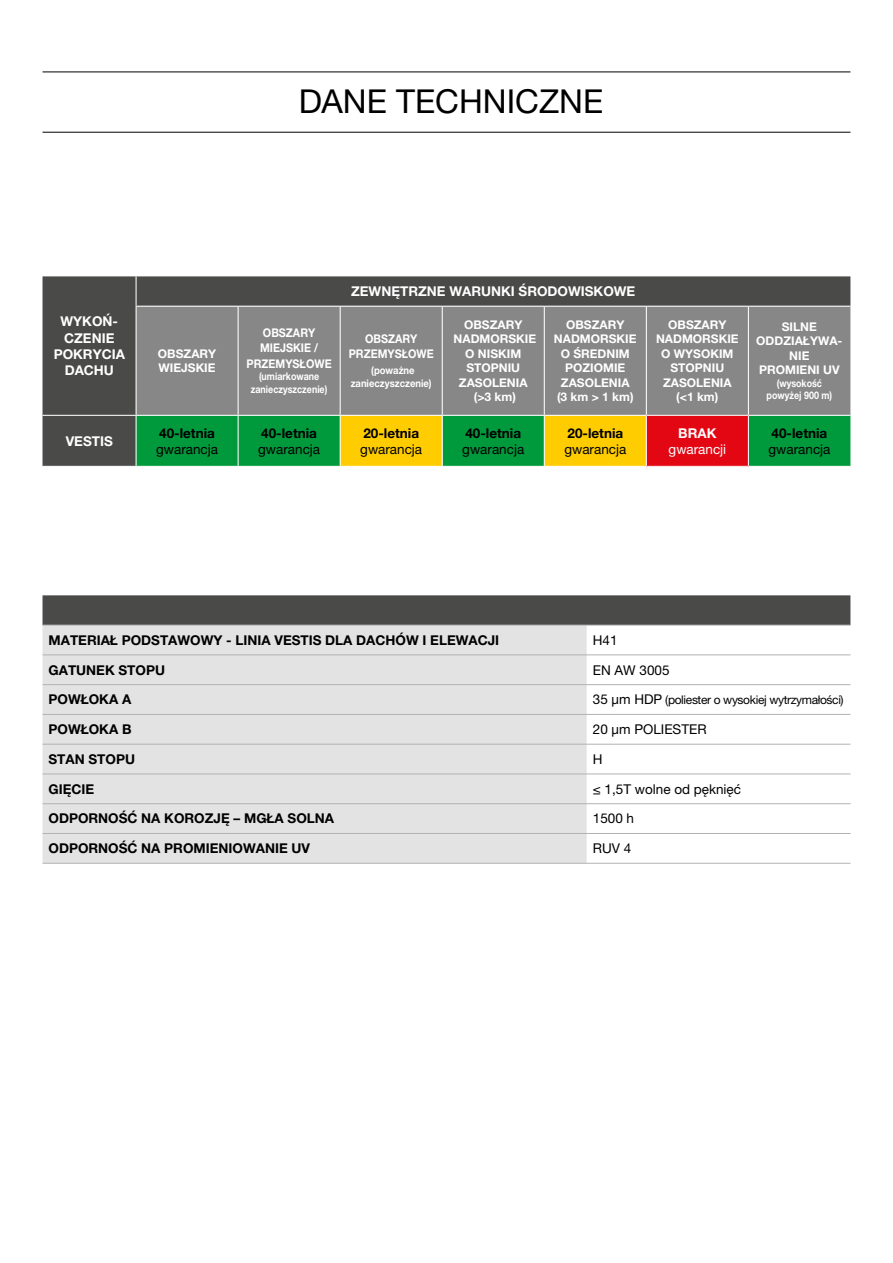
<style>
.page{position:relative;width:893px;height:1263px;background:#fff}
.page>*{position:absolute;margin:0;border:0;box-sizing:border-box;transform-origin:0 0}
.t1{font:33px "Helvetica Neue LT Pro";color:#000}
.t2{font:700 13.5px "Helvetica Neue LT Pro";color:#000}
.t3{font:13.5px "Helvetica Neue LT Pro";color:#000}
.t4{font:700 13.5px/16.2px "Helvetica Neue LT Pro";color:#fff;text-align:center}
.t5{font:13.5px "Helvetica Neue LT Pro";color:#fff}
.t6{font:700 12px/14.4px "Helvetica Neue LT Pro";color:#fff;text-align:center}
.t7{font:700 12px/14.4px "Helvetica Neue LT Pro";color:#fff;scale:.9 1}
.t8{font:12px "Helvetica Neue LT Pro";letter-spacing:-.03em;color:#000}
.t9{font:700 10.5px/12.6px "Helvetica Neue LT Pro";color:#fff;text-align:center;scale:.85 1}
.t10{font:700 10.5px/12.6px "Helvetica Neue LT Pro";color:#fff;text-align:center;scale:.9 1}
.s1{font-size:13.5px}
</style>
<div class="page">
<hr style="left:43px;top:72px;width:807px;height:1px;background:#000">
<hr style="left:43px;top:132px;width:807px;height:1px;background:#000">
<div style="left:43px;top:595px;width:807px;height:30px;background:#4a4a49"></div>
<div style="left:43px;top:626px;width:544px;height:237px;background:#e3e3e3"></div>
<svg style="left:587px;top:654px;width:263px;height:209px"></svg>
<hr style="left:43px;top:625px;width:544px;height:1px;background:#b3b2b2">
<hr style="left:587px;top:625px;width:263px;height:1px;background:#b3b2b2">
<hr style="left:43px;top:655px;width:544px;height:1px;background:#b3b2b2">
<hr style="left:587px;top:655px;width:263px;height:1px;background:#b3b2b2">
<hr style="left:43px;top:684px;width:544px;height:1px;background:#b3b2b2">
<hr style="left:587px;top:684px;width:263px;height:1px;background:#b3b2b2">
<hr style="left:43px;top:714px;width:544px;height:1px;background:#b3b2b2">
<hr style="left:587px;top:714px;width:263px;height:1px;background:#b3b2b2">
<hr style="left:43px;top:744px;width:544px;height:1px;background:#b3b2b2">
<hr style="left:587px;top:744px;width:263px;height:1px;background:#b3b2b2">
<hr style="left:43px;top:774px;width:544px;height:1px;background:#b3b2b2">
<hr style="left:587px;top:774px;width:263px;height:1px;background:#b3b2b2">
<hr style="left:43px;top:803px;width:544px;height:1px;background:#b3b2b2">
<hr style="left:587px;top:803px;width:263px;height:1px;background:#b3b2b2">
<hr style="left:43px;top:833px;width:544px;height:1px;background:#b3b2b2">
<hr style="left:587px;top:833px;width:263px;height:1px;background:#b3b2b2">
<hr style="left:43px;top:863px;width:544px;height:1px;background:#b3b2b2">
<hr style="left:587px;top:863px;width:263px;height:1px;background:#b3b2b2">
<div style="left:43px;top:276px;width:807px;height:190px;background:#4a4a49"></div>
<div style="left:137px;top:307px;width:713px;height:108px;background:#878787"></div>
<svg style="left:137px;top:416px;width:713px;height:50px;background:#56aa29"></svg>
<div style="left:646px;top:415px;width:102px;height:51px;background:#e30613"></div>
<hr style="left:136px;top:276px;width:1px;height:30px;background:#fff">
<hr style="left:136px;top:306px;width:102px;height:1px;background:#fff">
<hr style="left:136px;top:307px;width:1px;height:108px;background:#fff">
<hr style="left:238px;top:306px;width:102px;height:1px;background:#fff">
<hr style="left:238px;top:307px;width:1px;height:108px;background:#fff">
<hr style="left:340px;top:306px;width:102px;height:1px;background:#fff">
<hr style="left:340px;top:307px;width:1px;height:108px;background:#fff">
<hr style="left:442px;top:306px;width:102px;height:1px;background:#fff">
<hr style="left:442px;top:307px;width:1px;height:108px;background:#fff">
<hr style="left:544px;top:306px;width:102px;height:1px;background:#fff">
<hr style="left:544px;top:307px;width:1px;height:108px;background:#fff">
<hr style="left:646px;top:306px;width:102px;height:1px;background:#fff">
<hr style="left:646px;top:307px;width:1px;height:108px;background:#fff">
<hr style="left:748px;top:306px;width:102px;height:1px;background:#fff">
<hr style="left:748px;top:307px;width:1px;height:108px;background:#fff">
<hr style="left:43px;top:415px;width:93px;height:1px;background:#fff">
<hr style="left:136px;top:415px;width:102px;height:1px;background:#fff">
<hr style="left:136px;top:416px;width:1px;height:50px;background:#fff">
<hr style="left:238px;top:415px;width:102px;height:1px;background:#fff">
<hr style="left:238px;top:416px;width:1px;height:50px;background:#fff">
<hr style="left:340px;top:415px;width:102px;height:1px;background:#fff">
<hr style="left:340px;top:416px;width:1px;height:50px;background:#fff">
<hr style="left:442px;top:415px;width:102px;height:1px;background:#fff">
<hr style="left:442px;top:416px;width:1px;height:50px;background:#fff">
<hr style="left:544px;top:415px;width:102px;height:1px;background:#fff">
<hr style="left:544px;top:416px;width:1px;height:50px;background:#fff">
<hr style="left:646px;top:415px;width:102px;height:1px;background:#fff">
<hr style="left:646px;top:416px;width:1px;height:50px;background:#fff">
<hr style="left:748px;top:415px;width:102px;height:1px;background:#fff">
<hr style="left:748px;top:416px;width:1px;height:50px;background:#fff">
<h1 class="t1" style="left:298px;top:81px;width:306px">DANE TECHNICZNE</h1>
<p class="t4" style="left:54px;top:313px;width:73px">WYKOŃ-<br>CZENIE<br>POKRYCIA<br>DACHU</p>
<p class="t4" style="left:66px;top:432px;width:49px">VESTIS</p>
<p class="t6" style="left:158px;top:346px;width:60px;text-align:left">OBSZARY<br>WIEJSKIE</p>
<p class="t2" style="left:159px;top:424px;width:57px">40-letnia</p>
<p class="t3" style="left:156px;top:441px;width:63px">gwarancja</p>
<p class="t7" style="left:260px;top:325px;width:66px">OBSZARY<br>MIEJSKIE /</p>
<p class="t7" style="left:247px;top:356px;width:96px">PRZEMYSŁOWE</p>
<p class="t9" style="left:251px;top:370px;width:92px">(umiarkowane zanieczyszczenie)</p>
<p class="t2" style="left:261px;top:424px;width:57px">40-letnia</p>
<p class="t3" style="left:258px;top:441px;width:63px">gwarancja</p>
<p class="t4" style="left:351px;top:283px;width:286px">ZEWNĘTRZNE WARUNKI ŚRODOWISKOWE</p>
<p class="t7" style="left:349px;top:332px;width:96px;text-align:center">OBSZARY<br>PRZEMYSŁOWE</p>
<p class="t10" style="left:351px;top:364px;width:92px">(poważne zanieczyszczenie)</p>
<p class="t2" style="left:363px;top:424px;width:57px">20-letnia</p>
<p class="t3" style="left:360px;top:441px;width:63px">gwarancja</p>
<p class="t6" style="left:454px;top:317px;width:84px">OBSZARY<br>NADMORSKIE<br>O NISKIM<br>STOPNIU<br>ZASOLENIA (&gt;3 km)</p>
<p class="t6" style="left:554px;top:317px;width:84px">OBSZARY<br>NADMORSKIE<br>O ŚREDNIM<br>POZIOMIE<br>ZASOLENIA<br>(3 km &gt; 1 km)</p>
<p class="t6" style="left:656px;top:317px;width:84px">OBSZARY<br>NADMORSKIE<br>O WYSOKIM<br>STOPNIU<br>ZASOLENIA (&lt;1 km)</p>
<p class="t6" style="left:756px;top:319px;width:88px">SILNE<br>ODDZIAŁYWA-<br>NIE<br>PROMIENI UV</p>
<p class="t9" style="left:767px;top:376px;width:79px">(wysokość powyżej 900 m)</p>
<p class="t2" style="left:465px;top:424px;width:57px">40-letnia</p>
<p class="t3" style="left:462px;top:441px;width:63px">gwarancja</p>
<p class="t2" style="left:567px;top:424px;width:57px">20-letnia</p>
<p class="t3" style="left:564px;top:441px;width:63px">gwarancja</p>
<p class="t4" style="left:678px;top:424px;width:40px">BRAK</p>
<p class="t5" style="left:669px;top:441px;width:59px">gwarancji</p>
<p class="t2" style="left:772px;top:424px;width:57px">40-letnia</p>
<p class="t3" style="left:768px;top:441px;width:63px">gwarancja</p>
<p class="t2" style="left:49px;top:632px;width:452px">MATERIAŁ PODSTAWOWY - LINIA VESTIS DLA DACHÓW I ELEWACJI</p>
<p class="t3" style="left:593px;top:632px;width:26px">H41</p>
<p class="t2" style="left:49px;top:661px;width:118px">GATUNEK STOPU</p>
<p class="t3" style="left:593px;top:662px;width:78px">EN AW 3005</p>
<p class="t2" style="left:49px;top:691px;width:84px">POWŁOKA A</p>
<p class="t8" style="left:593px;top:693px;width:252px"><span class="s1">35 µm HDP</span> (poliester o wysokiej wytrzymałości)</p>
<p class="t2" style="left:49px;top:721px;width:85px">POWŁOKA B</p>
<p class="t3" style="left:593px;top:721px;width:115px">20 μm POLIESTER</p>
<p class="t2" style="left:49px;top:751px;width:88px">STAN STOPU</p>
<p class="t3" style="left:593px;top:751px;width:11px">H</p>
<p class="t2" style="left:49px;top:780px;width:47px">GIĘCIE</p>
<p class="t3" style="left:593px;top:781px;width:150px">≤ 1,5T wolne od pęknięć</p>
<p class="t2" style="left:49px;top:810px;width:287px">ODPORNOŚĆ NA KOROZJĘ – MGŁA SOLNA</p>
<p class="t3" style="left:593px;top:810px;width:43px">1500 h</p>
<p class="t2" style="left:49px;top:840px;width:263px">ODPORNOŚĆ NA PROMIENIOWANIE UV</p>
<p class="t3" style="left:593px;top:840px;width:40px">RUV 4</p>
</div>
